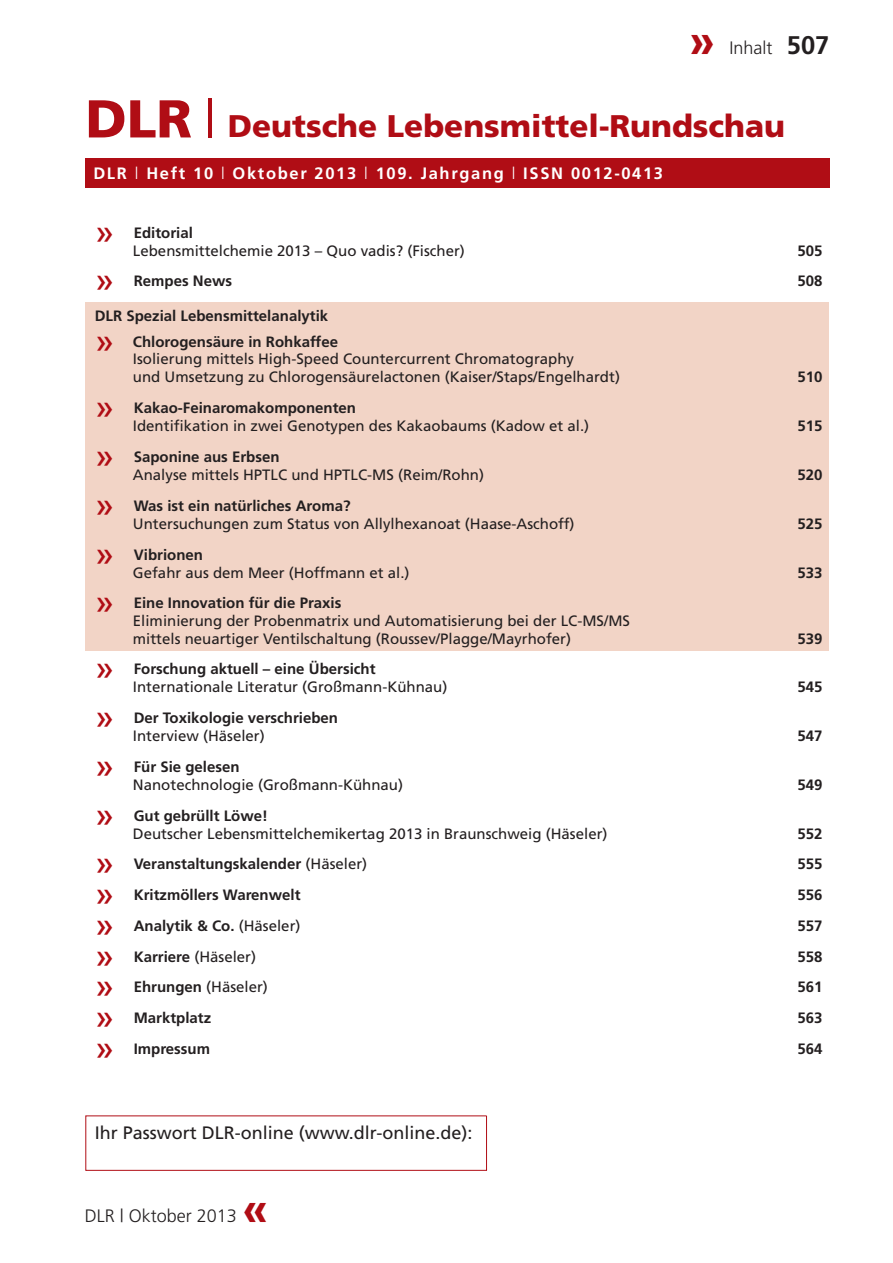
<style>
.page{position:relative;width:893px;height:1263px;background:#fff}
.page>*{position:absolute;margin:0;border:0;box-sizing:border-box;transform-origin:0 0}
.t1{font:700 46.5px "Frutiger";color:#b00d15}
.t2{font:34.5px "Frutiger";color:#b00d15}
.t3{font:900 31.2px "Frutiger";color:#b00d15}
.t4{font:18px "Frutiger";color:#231f20}
.t5{font:300 18px "Frutiger";color:#231f20}
.t6{font:700 16.5px "Frutiger";letter-spacing:.1em;color:#fff}
.t7{font:15px/18px "Frutiger";color:#231f20}
.t8{font:700 15px/18px "Frutiger";color:#231f20}
.s1{font-weight:700;font-size:46.5px;color:#b00d15}
.s2{font-weight:700;font-size:25.5px}
.s3{font-size:53.25px}
.s4{font-weight:300;font-size:53.25px}
.s5{font-weight:300}
.s6{font-weight:700}
.s7{font-weight:400}
</style>
<div class="page">
<div style="left:85px;top:1116px;width:402px;height:55px;border:1px solid #b00d15"></div>
<div style="left:85px;top:302px;width:744px;height:349px;background:#f2d4c6"></div>
<div style="left:85px;top:158px;width:744px;height:30px;background:#b00d15"></div>
<p class="t5" style="left:689px;top:40px;width:141px"><span class="s1">»</span> Inhalt <span class="s2">507</span></p>
<p class="t3" style="left:85px;top:114px;width:701px"><span class="s3">DLR</span> <span class="s4">l</span> Deutsche Lebensmittel-Rundschau</p>
<p class="t6" style="left:93px;top:167px;width:571px">DLR <span class="s5">l</span> Heft 10 <span class="s5">l</span> Oktober 2013 <span class="s5">l</span> 109. Jahrgang <span class="s5">l</span> ISSN 0012-0413</p>
<p class="t6" style="left:193px;top:167px;width:456px">2 <span class="s5">l</span> Februar 2010 <span class="s5">l</span> 106. Jahrgang <span class="s5">l</span> ISSN 0012-0413</p>
<p class="t2" style="left:95px;top:219px;width:21px">»</p>
<p class="t7" style="left:133px;top:226px;width:333px;line-height:17.2px"><span class="s6">Editorial<br></span>Lebensmittelchemie 2013 – Quo vadis? (Fischer)</p>
<p class="t8" style="left:797px;top:243px;width:27px">505</p>
<p class="t2" style="left:95px;top:267px;width:21px">»</p>
<p class="t8" style="left:134px;top:273px;width:100px">Rempes News</p>
<p class="t8" style="left:797px;top:273px;width:27px">508</p>
<p class="t8" style="left:95px;top:308px;width:235px">DLR Spezial Lebensmittelanalytik</p>
<p class="t2" style="left:95px;top:327px;width:21px">»</p>
<p class="t7" style="left:133px;top:334px;width:488px"><span class="s6">Chlorogensäure in Rohkaffee<br></span>Isolierung mittels High-Speed Countercurrent Chromatography<br>und Umsetzung zu Chlorogensäurelactonen (Kaiser/Staps/Engelhardt)</p>
<p class="t8" style="left:797px;top:369px;width:27px">510</p>
<p class="t2" style="left:95px;top:393px;width:21px">»</p>
<p class="t7" style="left:133px;top:400px;width:457px"><span class="s6">Kakao-Feinaromakomponenten<br></span>Identifikation in zwei Genotypen des Kakaobaums (Kadow et al.)</p>
<p class="t2" style="left:95px;top:442px;width:21px">»</p>
<p class="t7" style="left:133px;top:449px;width:352px"><span class="s6">Saponine aus Erbsen<br></span>Analyse mittels HPTLC und HPTLC-MS (Reim/Rohn)</p>
<p class="t2" style="left:95px;top:491px;width:21px">»</p>
<p class="t7" style="left:133px;top:498px;width:443px"><span class="s6">Was ist ein natürliches Aroma?<br></span>Untersuchungen zum Status von Allylhexanoat (Haase-Aschoff)</p>
<p class="t2" style="left:95px;top:540px;width:21px">»</p>
<p class="t7" style="left:133px;top:546px;width:278px"><span class="s6">Vibrionen<br></span>Gefahr aus dem Meer (Hoffmann et al.)</p>
<p class="t2" style="left:95px;top:588px;width:21px">»</p>
<p class="t7" style="left:133px;top:595px;width:498px"><span class="s6">Eine Innovation für die Praxis<br></span>Eliminierung der Probenmatrix und Automatisierung bei der LC-MS/MS mittels neuartiger Ventilschaltung (Roussev/Plagge/Mayrhofer)</p>
<p class="t2" style="left:95px;top:654px;width:21px">»</p>
<p class="t7" style="left:133px;top:661px;width:316px"><span class="s6">Forschung aktuell – eine Übersicht<br></span>Internationale Literatur (Großmann-Kühnau)</p>
<p class="t2" style="left:95px;top:703px;width:21px">»</p>
<p class="t8" style="left:133px;top:710px;width:206px">Der Toxikologie verschrieben<br><span class="s7">Interview (Häseler)</span></p>
<p class="t2" style="left:95px;top:752px;width:21px">»</p>
<p class="t7" style="left:133px;top:759px;width:272px"><span class="s6">Für Sie gelesen<br></span>Nanotechnologie (Großmann-Kühnau)</p>
<p class="t2" style="left:95px;top:801px;width:21px">»</p>
<p class="t7" style="left:133px;top:807px;width:476px"><span class="s6">Gut gebrüllt Löwe!<br></span>Deutscher Lebensmittelchemikertag 2013 in Braunschweig (Häseler)</p>
<p class="t8" style="left:797px;top:418px;width:27px">515</p>
<p class="t8" style="left:797px;top:467px;width:27px">520</p>
<p class="t8" style="left:797px;top:516px;width:27px">525</p>
<p class="t8" style="left:797px;top:564px;width:27px">533</p>
<p class="t8" style="left:797px;top:630px;width:27px">539</p>
<p class="t8" style="left:797px;top:679px;width:27px">545</p>
<p class="t8" style="left:797px;top:728px;width:27px">547</p>
<p class="t8" style="left:797px;top:777px;width:27px">549</p>
<p class="t8" style="left:797px;top:825px;width:27px">552</p>
<p class="t2" style="left:95px;top:849px;width:21px">»</p>
<p class="t8" style="left:134px;top:856px;width:235px">Veranstaltungskalender <span class="s7">(Häseler)</span></p>
<p class="t8" style="left:797px;top:856px;width:27px">555</p>
<p class="t2" style="left:95px;top:880px;width:21px">»</p>
<p class="t8" style="left:134px;top:887px;width:168px">Kritzmöllers Warenwelt</p>
<p class="t8" style="left:797px;top:887px;width:27px">556</p>
<p class="t2" style="left:95px;top:911px;width:21px">»</p>
<p class="t8" style="left:134px;top:918px;width:168px">Analytik &amp; Co. <span class="s7">(Häseler)</span></p>
<p class="t8" style="left:797px;top:918px;width:27px">557</p>
<p class="t2" style="left:95px;top:942px;width:21px">»</p>
<p class="t7" style="left:134px;top:949px;width:124px"><span class="s6">Karriere</span> (Häseler)</p>
<p class="t8" style="left:797px;top:949px;width:27px">558</p>
<p class="t2" style="left:95px;top:972px;width:21px">»</p>
<p class="t7" style="left:134px;top:979px;width:136px"><span class="s6">Ehrungen</span> (Häseler)</p>
<p class="t8" style="left:797px;top:979px;width:27px">561</p>
<p class="t2" style="left:95px;top:1003px;width:21px">»</p>
<p class="t8" style="left:134px;top:1010px;width:79px">Marktplatz</p>
<p class="t8" style="left:797px;top:1010px;width:27px">563</p>
<p class="t2" style="left:95px;top:1034px;width:21px">»</p>
<p class="t8" style="left:134px;top:1041px;width:78px">Impressum</p>
<p class="t8" style="left:797px;top:1041px;width:27px">564</p>
<p class="t4" style="left:95px;top:1125px;width:379px">Ihr Passwort DLR-online (www.dlr-online.de):</p>
<p class="t5" style="left:85px;top:1209px;width:154px">DLR | Oktober 2013</p>
<p class="t1" style="left:242px;top:1190px;width:27px">«</p>
</div>
